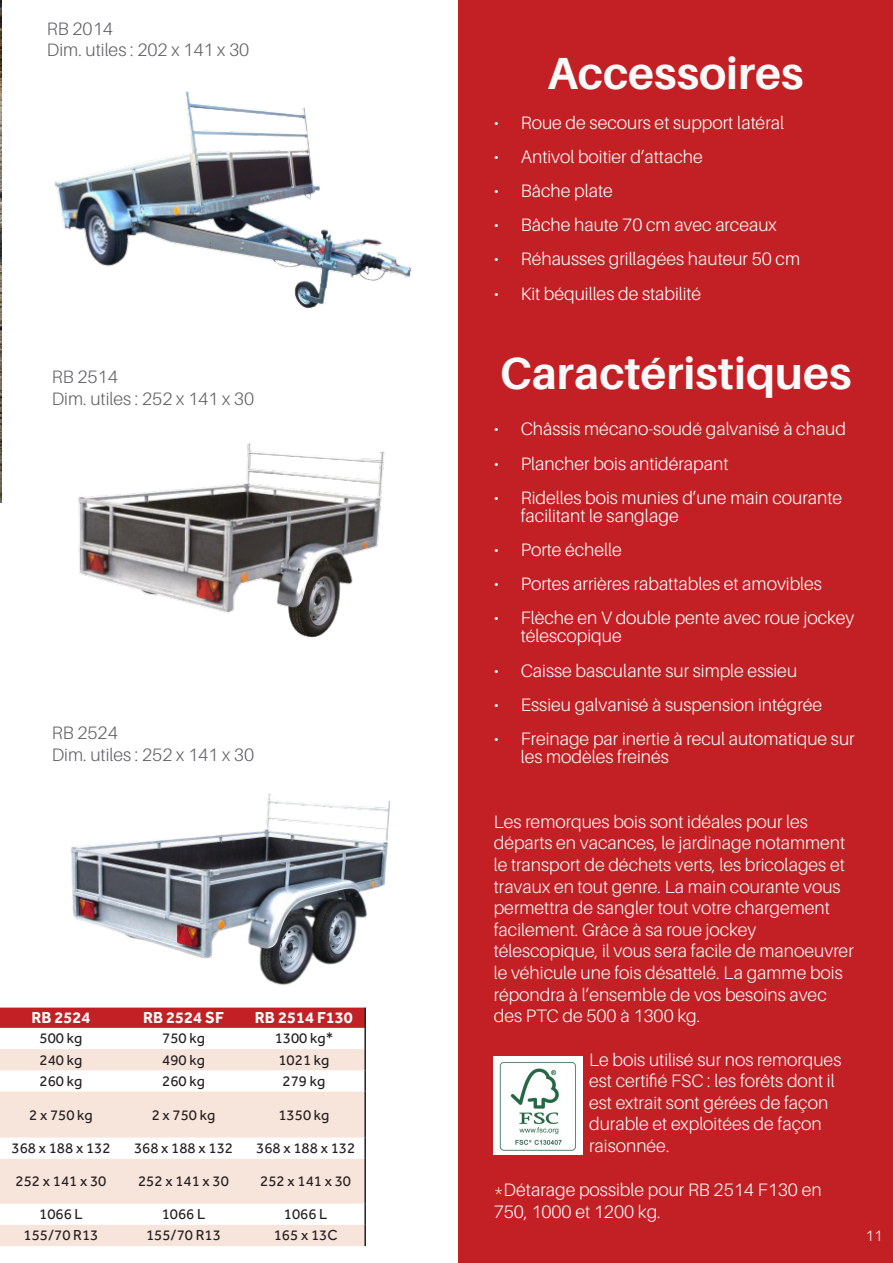
<style>
.page{position:relative;width:893px;height:1263px;background:#fff}
.page>*{position:absolute;margin:0;border:0;box-sizing:border-box;transform-origin:0 0}
.text_gray{font:700 45px "Aileron";color:#fafafa}
.t1{font:300 18px/21.6px "Aileron";color:#fafafa}
.t2{font:300 18px/18px "Aileron";color:#fff}
.t3{font:300 18px "Aileron";color:#636366}
.t4{font:700 16.5px "Effra";color:#fafafa}
.t5{font:15px "Effra";color:#231f20}
.t6{font:300 15px "Aileron";color:#fafafa}
.s1{color:#231f20}
</style>
<div class="page">
<img style="left:0;top:0;width:1px;height:502px">
<svg style="left:0;top:1007px;width:364px;height:21px;background:#c5272c"></svg>
<svg style="left:0;top:1049px;width:364px;height:197px;fill:#f7e4db"></svg>
<hr style="left:364px;top:1007px;width:2px;height:21px;background:#231f20">
<hr style="left:364px;top:1028px;width:2px;height:21px;background:#231f20">
<hr style="left:364px;top:1049px;width:2px;height:21px;background:#231f20">
<hr style="left:364px;top:1070px;width:2px;height:22px;background:#231f20">
<hr style="left:364px;top:1092px;width:2px;height:45px;background:#231f20">
<hr style="left:364px;top:1137px;width:2px;height:22px;background:#231f20">
<hr style="left:364px;top:1159px;width:2px;height:44px;background:#231f20">
<hr style="left:364px;top:1203px;width:2px;height:22px;background:#231f20">
<hr style="left:364px;top:1225px;width:2px;height:21px;background:#231f20">
<div style="left:458px;top:0;width:435px;height:1263px;background:#c32025"></div>
<img style="left:70px;top:793px;width:321px;height:192px">
<img style="left:54px;top:92px;width:358px;height:216px">
<img style="left:77px;top:443px;width:308px;height:195px">
<img style="left:494px;top:1056px;width:89px;height:99px">
<p class="t3" style="left:47px;top:19px;width:68px">RB 2014</p>
<p class="t3" style="left:47px;top:40px;width:204px">Dim. utiles : 202 x 141 x 30</p>
<p class="t3" style="left:52px;top:367px;width:68px">RB 2514</p>
<p class="t3" style="left:52px;top:388px;width:204px">Dim. utiles : 252 x 141 x 30</p>
<p class="t3" style="left:52px;top:723px;width:68px">RB 2524</p>
<p class="t3" style="left:52px;top:745px;width:204px">Dim. utiles : 252 x 141 x 30</p>
<p class="t4" style="left:31px;top:1008px;width:61px">RB 2524</p>
<p class="t4" style="left:143px;top:1008px;width:82px">RB 2524 SF</p>
<p class="t4" style="left:255px;top:1008px;width:99px">RB 2514 F130</p>
<p class="t5" style="left:40px;top:1030px;width:44px">500 kg</p>
<p class="t5" style="left:162px;top:1030px;width:44px">750 kg</p>
<p class="t5" style="left:275px;top:1030px;width:60px">1300 kg*</p>
<p class="t5" style="left:40px;top:1051px;width:44px">240 kg</p>
<p class="t5" style="left:162px;top:1051px;width:44px">490 kg</p>
<p class="t5" style="left:278px;top:1051px;width:52px">1021 kg</p>
<p class="t5" style="left:40px;top:1072px;width:44px">260 kg</p>
<p class="t5" style="left:162px;top:1072px;width:44px">260 kg</p>
<p class="t5" style="left:283px;top:1072px;width:44px">279 kg</p>
<p class="t5" style="left:29px;top:1106px;width:65px">2 x 750 kg</p>
<p class="t5" style="left:152px;top:1106px;width:65px">2 x 750 kg</p>
<p class="t5" style="left:278px;top:1106px;width:52px">1350 kg</p>
<p class="t5" style="left:11px;top:1139px;width:101px">368 x 188 x 132</p>
<p class="t5" style="left:134px;top:1139px;width:101px">368 x 188 x 132</p>
<p class="t5" style="left:256px;top:1139px;width:101px">368 x 188 x 132</p>
<p class="t5" style="left:16px;top:1172px;width:92px">252 x 141 x 30</p>
<p class="t5" style="left:138px;top:1172px;width:92px">252 x 141 x 30</p>
<p class="t5" style="left:260px;top:1172px;width:92px">252 x 141 x 30</p>
<p class="t5" style="left:39px;top:1205px;width:45px">1066 L</p>
<p class="t5" style="left:162px;top:1205px;width:45px">1066 L</p>
<p class="t5" style="left:284px;top:1205px;width:45px">1066 L</p>
<p class="t5" style="left:24px;top:1227px;width:76px">155/70 R13</p>
<p class="t5" style="left:146px;top:1227px;width:76px">155/70 R13</p>
<p class="t5" style="left:274px;top:1227px;width:65px">165 x 13C</p>
<p class="text_gray" style="left:548px;top:48px;width:257px">Accessoires</p>
<p class="t2" style="left:494px;top:113px;width:292px">• Roue de secours et support latéral</p>
<p class="t2" style="left:494px;top:148px;width:211px">• Antivol boitier d’attache</p>
<p class="t2" style="left:494px;top:182px;width:121px">• Bâche plate</p>
<p class="t2" style="left:494px;top:216px;width:285px">• Bâche haute 70 cm avec arceaux</p>
<p class="t2" style="left:494px;top:250px;width:308px">• Réhausses grillagées hauteur 50 cm</p>
<p class="t2" style="left:494px;top:284px;width:209px">• Kit béquilles de stabilité</p>
<p class="text_gray" style="left:500px;top:349px;width:353px">Caractéristiques</p>
<p class="t2" style="left:494px;top:420px;width:354px">• Châssis mécano-soudé galvanisé à chaud</p>
<p class="t2" style="left:494px;top:455px;width:236px">• Plancher bois antidérapant</p>
<p class="t2" style="left:521px;top:489px;width:323px;text-indent:-27px">• Ridelles bois munies d’une main courante facilitant le sanglage</p>
<p class="t2" style="left:494px;top:541px;width:130px">• Porte échelle</p>
<p class="t2" style="left:494px;top:575px;width:330px">• Portes arrières rabattables et amovibles</p>
<p class="t2" style="left:521px;top:609px;width:335px;text-indent:-27px">• Flèche en V double pente avec roue jockey télescopique</p>
<p class="t2" style="left:494px;top:662px;width:305px">• Caisse basculante sur simple essieu</p>
<p class="t2" style="left:494px;top:696px;width:330px">• Essieu galvanisé à suspension intégrée</p>
<p class="t2" style="left:521px;top:730px;width:335px;text-indent:-27px">• Freinage par inertie à recul automatique sur les modèles freinés</p>
<p class="t1" style="left:494px;top:811px;width:361px">Les remorques bois sont idéales pour les départs en vacances, le jardinage notamment le transport de déchets verts, les bricolages et travaux en tout genre. La main courante vous permettra de sangler tout votre chargement facilement. Grâce à sa roue jockey télescopique, il vous sera facile de manoeuvrer le véhicule une fois désattelé. La gamme bois répondra à l’ensemble de vos besoins avec des PTC de 500 à 1300 kg.</p>
<p class="t1" style="left:589px;top:1049px;width:254px">Le bois utilisé sur nos remorques est certifié FSC : les forêts dont il est extrait sont gérées de façon durable et exploitées de façon raisonnée.</p>
<p class="t1" style="left:494px;top:1179px;width:329px">*Détarage possible pour RB 2514 F130 en<br>750, 1000 et 1200 kg.</p>
<p class="t6" style="left:857px;top:1227px;width:27px"><span class="s1">1</span>11</p>
</div>
